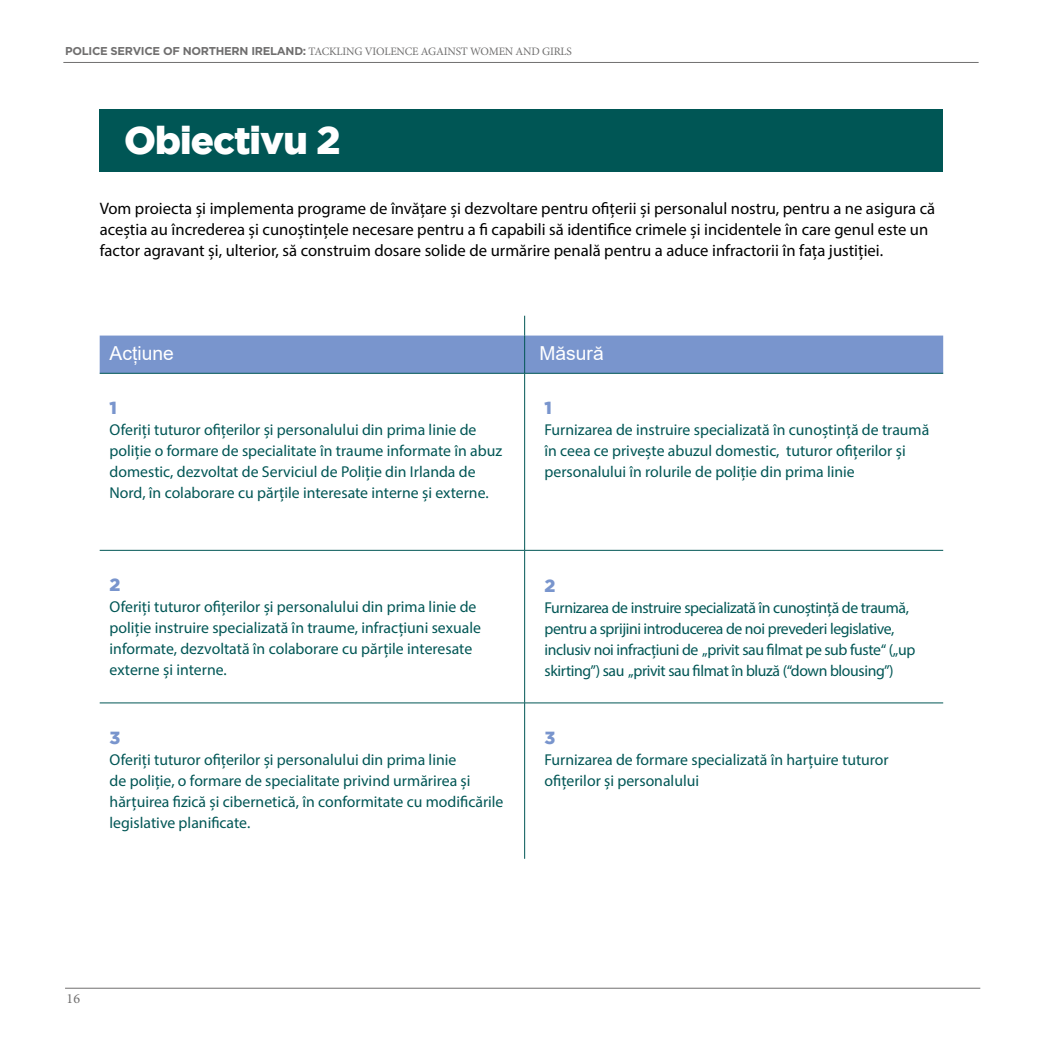
<style>
.page{position:relative;width:1042px;height:1042px;background:#fff}
.page>*{position:absolute;margin:0;border:0;box-sizing:border-box;transform-origin:0 0}
.t1{font:900 38.5px "Gotham";letter-spacing:-.025em;color:#fff}
.t2{font:19.25px "Arial";color:#fff}
.t3{font:900 17.5px "Gotham";color:#7995cd}
.t4{font:16.62px/21px "Myriad Pro";color:#000}
.t5{font:15.75px/21px "Myriad Pro";color:#005655}
.t6{font:15.75px/21px "Myriad Pro";letter-spacing:-.025em;color:#005655}
.t7{font:14px "Minion Pro";color:#706f6f}
.t8{font:11.38px "Minion Pro";letter-spacing:-.015em;color:#706f6f}
.s1{font-family:"Gotham";font-weight:700}
</style>
<div class="page">
<hr style="left:65px;top:988px;width:915px;height:1px;background:#706f6f">
<hr style="left:63px;top:62px;width:915px;height:1px;background:#706f6f">
<div style="left:99px;top:109px;width:844px;height:62px;background:#005655"></div>
<svg style="left:100px;top:316px;width:843px;height:57px"></svg>
<hr style="left:524px;top:335px;width:1px;height:38px;background:#005655">
<hr style="left:100px;top:373px;width:425px;height:1px;background:#005655">
<hr style="left:525px;top:373px;width:418px;height:1px;background:#005655">
<hr style="left:524px;top:373px;width:1px;height:177px;background:#005655">
<hr style="left:100px;top:550px;width:425px;height:1px;background:#005655">
<hr style="left:525px;top:550px;width:418px;height:1px;background:#005655">
<hr style="left:524px;top:550px;width:1px;height:153px;background:#005655">
<hr style="left:100px;top:702px;width:425px;height:1px;background:#005655">
<hr style="left:525px;top:702px;width:418px;height:1px;background:#005655">
<hr style="left:524px;top:703px;width:1px;height:156px;background:#005655">
<p class="t8" style="left:65px;top:44px;width:508px"><span class="s1">POLICE SERVICE OF NORTHERN IRELAND:</span> TACKLING VIOLENCE AGAINST WOMEN AND GIRLS</p>
<h1 class="t1" style="left:124px;top:118px;width:218px">Obiectivu 2</h1>
<p class="t4" style="left:100px;top:197px;width:837px">Vom proiecta și implementa programe de învățare și dezvoltare pentru ofițerii și personalul nostru, pentru a ne asigura că aceștia au încrederea și cunoștințele necesare pentru a fi capabili să identifice crimele și incidentele în care genul este un factor agravant și, ulterior, să construim dosare solide de urmărire penală pentru a aduce infractorii în fața justiției.</p>
<p class="t2" style="left:110px;top:339px;width:66px">Acțiune</p>
<p class="t2" style="left:539px;top:339px;width:66px">Măsură</p>
<p class="t3" style="left:110px;top:398px;width:9px">1</p>
<p class="t5" style="left:110px;top:419px;width:394px">Oferiți tuturor ofițerilor și personalului din prima linie de poliție o formare de specialitate în traume informate în abuz domestic, dezvoltat de Serviciul de Poliție din Irlanda de Nord, în colaborare cu părțile interesate interne și externe.</p>
<p class="t3" style="left:544px;top:398px;width:9px">1</p>
<p class="t5" style="left:544px;top:419px;width:386px">Furnizarea de instruire specializată în cunoștință de traumă în ceea ce privește abuzul domestic, tuturor ofițerilor și personalului în rolurile de poliție din prima linie</p>
<p class="t3" style="left:110px;top:575px;width:12px">2</p>
<p class="t5" style="left:110px;top:596px;width:373px">Oferiți tuturor ofițerilor și personalului din prima linie de poliție instruire specializată în traume, infracțiuni sexuale informate, dezvoltată în colaborare cu părțile interesate externe și interne.</p>
<p class="t3" style="left:110px;top:727px;width:12px">3</p>
<p class="t5" style="left:110px;top:749px;width:395px">Oferiți tuturor ofițerilor și personalului din prima linie<br>de poliție, o formare de specialitate privind urmărirea și hărțuirea fizică și cibernetică, în conformitate cu modificările legislative planificate.</p>
<p class="t3" style="left:544px;top:575px;width:12px">2</p>
<p class="t6" style="left:544px;top:596px;width:372px">Furnizarea de instruire specializată în cunoștință de traumă, pentru a sprijini introducerea de noi prevederi legislative, inclusiv noi infracțiuni de „privit sau filmat pe sub fuste“ („up skirting”) sau „privit sau filmat în bluză (“down blousing”)</p>
<p class="t3" style="left:544px;top:727px;width:12px">3</p>
<p class="t5" style="left:544px;top:749px;width:346px">Furnizarea de formare specializată în harțuire tuturor ofițerilor și personalului</p>
<p class="t7" style="left:67px;top:989px;width:15px">16</p>
</div>
